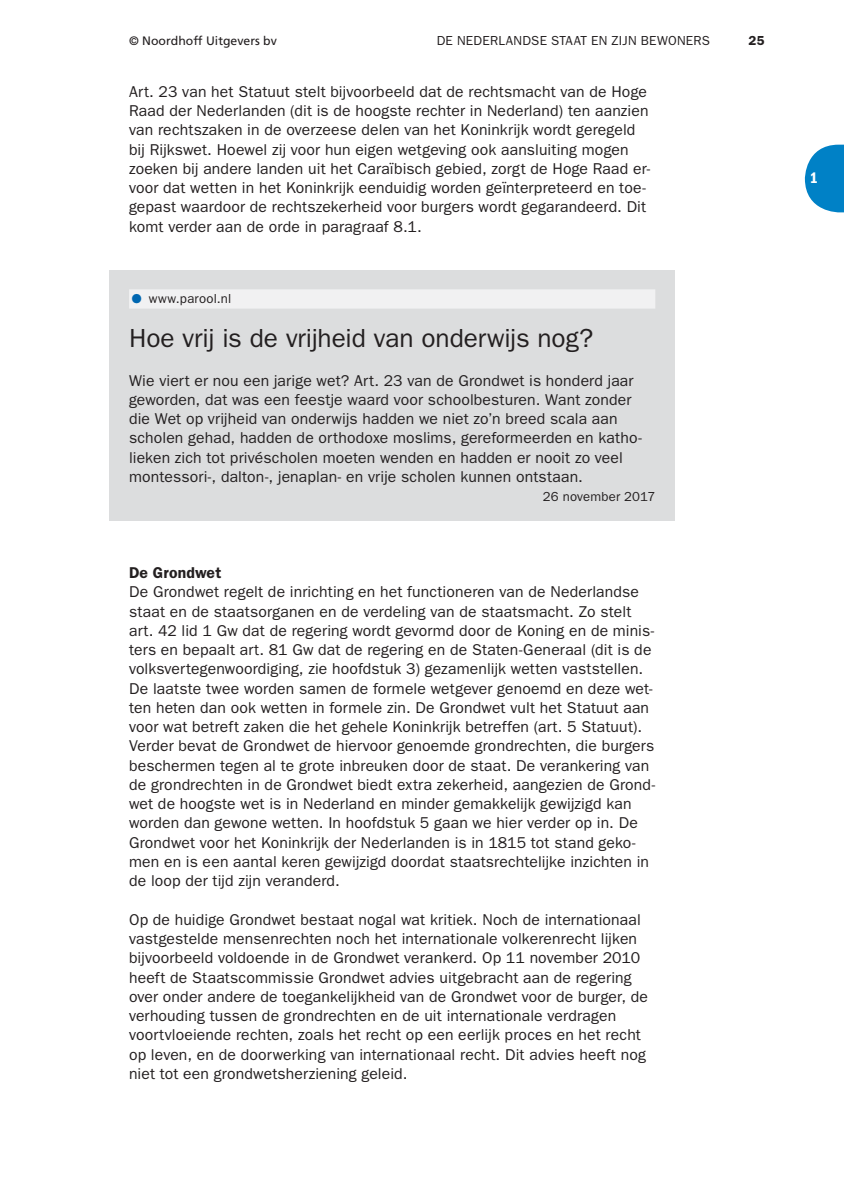
<style>
.page{position:relative;width:844px;height:1191px;background:#fff}
.page>*{position:absolute;margin:0;border:0;box-sizing:border-box;transform-origin:0 0}
.t1{font:26.25px "ITC Franklin Gothic Std";color:#231f20}
.t2{font:15.75px/19.2px "ITC Franklin Gothic Std";letter-spacing:.01em;color:#231f20}
.t3{font:600 15.75px "ITC Franklin Gothic Std";letter-spacing:.01em;color:#231f20}
.t4{font:15.75px "ITC Franklin Gothic Std Dm Cd";color:#fff}
.t5{font:13.12px "ITC Franklin Gothic Std";letter-spacing:.015em;color:#231f20}
.t6{font:600 13.12px "ITC Franklin Gothic Std";color:#231f20}
.t7{font:12.25px "Frutiger LT Std";color:#231f20}
.s1{font-family:"WN Mo HO Picto Regular";font-size:7px;color:#0067b1}
</style>
<div class="page">
<svg style="left:804px;top:145px;width:39px;height:67px"></svg>
<div style="left:109px;top:270px;width:566px;height:250px;background:#dcddde"></div>
<div style="left:129px;top:289px;width:526px;height:19px;background:#f1f1f2"></div>
<p class="t7" style="left:129px;top:35px;width:149px">© Noordhoff Uitgevers bv</p>
<p class="t5" style="left:436px;top:35px;width:274px">DE NEDERLANDSE STAAT EN ZIJN BEWONERS</p>
<p class="t6" style="left:748px;top:35px;width:18px">25</p>
<p class="t2" style="left:129px;top:83px;width:522px">Art. 23 van het Statuut stelt bijvoorbeeld dat de rechtsmacht van de Hoge Raad der Nederlanden (dit is de hoogste rechter in Nederland) ten aanzien van rechtszaken in de overzeese delen van het Koninkrijk wordt geregeld bij Rijkswet. Hoewel zij voor hun eigen wetgeving ook aansluiting mogen zoeken bij andere landen uit het Caraïbisch gebied, zorgt de Hoge Raad er&shy;voor dat wetten in het Koninkrijk eenduidig worden geïnterpreteerd en toe&shy;gepast waardoor de rechtszekerheid voor burgers wordt gegarandeerd. Dit komt verder aan de orde in paragraaf 8.1.</p>
<p class="t5" style="left:131px;top:293px;width:101px"><span class="s1">1</span> www.parool.nl</p>
<h1 class="t1" style="left:129px;top:328px;width:465px">Hoe vrij is de vrijheid van onderwijs nog?</h1>
<p class="t2" style="left:129px;top:372px;width:514px">Wie viert er nou een jarige wet? Art. 23 van de Grondwet is honderd jaar geworden, dat was een feestje waard voor schoolbesturen. Want zonder die Wet op vrijheid van onderwijs hadden we niet zo’n breed scala aan scholen gehad, hadden de orthodoxe moslims, gereformeerden en katho&shy;lieken zich tot privéscholen moeten wenden en hadden er nooit zo veel montessori-, dalton-, jenaplan- en vrije scholen kunnen ontstaan.</p>
<p class="t5" style="left:542px;top:492px;width:114px">26 november 2017</p>
<p class="t3" style="left:129px;top:567px;width:94px">De Grondwet</p>
<p class="t2" style="left:129px;top:583px;width:527px">De Grondwet regelt de inrichting en het functioneren van de Nederlandse staat en de staatsorganen en de verdeling van de staatsmacht. Zo stelt art. 42 lid 1 Gw dat de regering wordt gevormd door de Koning en de minis&shy;ters en bepaalt art. 81 Gw dat de regering en de Staten-Generaal (dit is de volksvertegenwoordiging, zie hoofdstuk 3) gezamenlijk wetten vaststellen.<br>De laatste twee worden samen de formele wetgever genoemd en deze wet&shy;ten heten dan ook wetten in formele zin. De Grondwet vult het Statuut aan voor wat betreft zaken die het gehele Koninkrijk betreffen (art. 5 Statuut).<br>Verder bevat de Grondwet de hiervoor genoemde grondrechten, die burgers beschermen tegen al te grote inbreuken door de staat. De verankering van de grondrechten in de Grondwet biedt extra zekerheid, aangezien de Grond&shy;wet de hoogste wet is in Nederland en minder gemakkelijk gewijzigd kan worden dan gewone wetten. In hoofdstuk 5 gaan we hier verder op in. De Grondwet voor het Koninkrijk der Nederlanden is in 1815 tot stand geko&shy;men en is een aantal keren gewijzigd doordat staatsrechtelijke inzichten in de loop der tijd zijn veranderd.</p>
<p class="t2" style="left:129px;top:911px;width:520px">Op de huidige Grondwet bestaat nogal wat kritiek. Noch de internationaal vastgestelde mensenrechten noch het internationale volkerenrecht lijken bijvoorbeeld voldoende in de Grondwet verankerd. Op 11 november 2010 heeft de Staatscommissie Grondwet advies uitgebracht aan de regering over onder andere de toegankelijkheid van de Grondwet voor de burger, de verhouding tussen de grondrechten en de uit internationale verdragen voortvloeiende rechten, zoals het recht op een eerlijk proces en het recht op leven, en de doorwerking van internationaal recht. Dit advies heeft nog niet tot een grondwetsherziening geleid.</p>
<p class="t4" style="left:809px;top:172px;width:10px">1</p>
</div>
